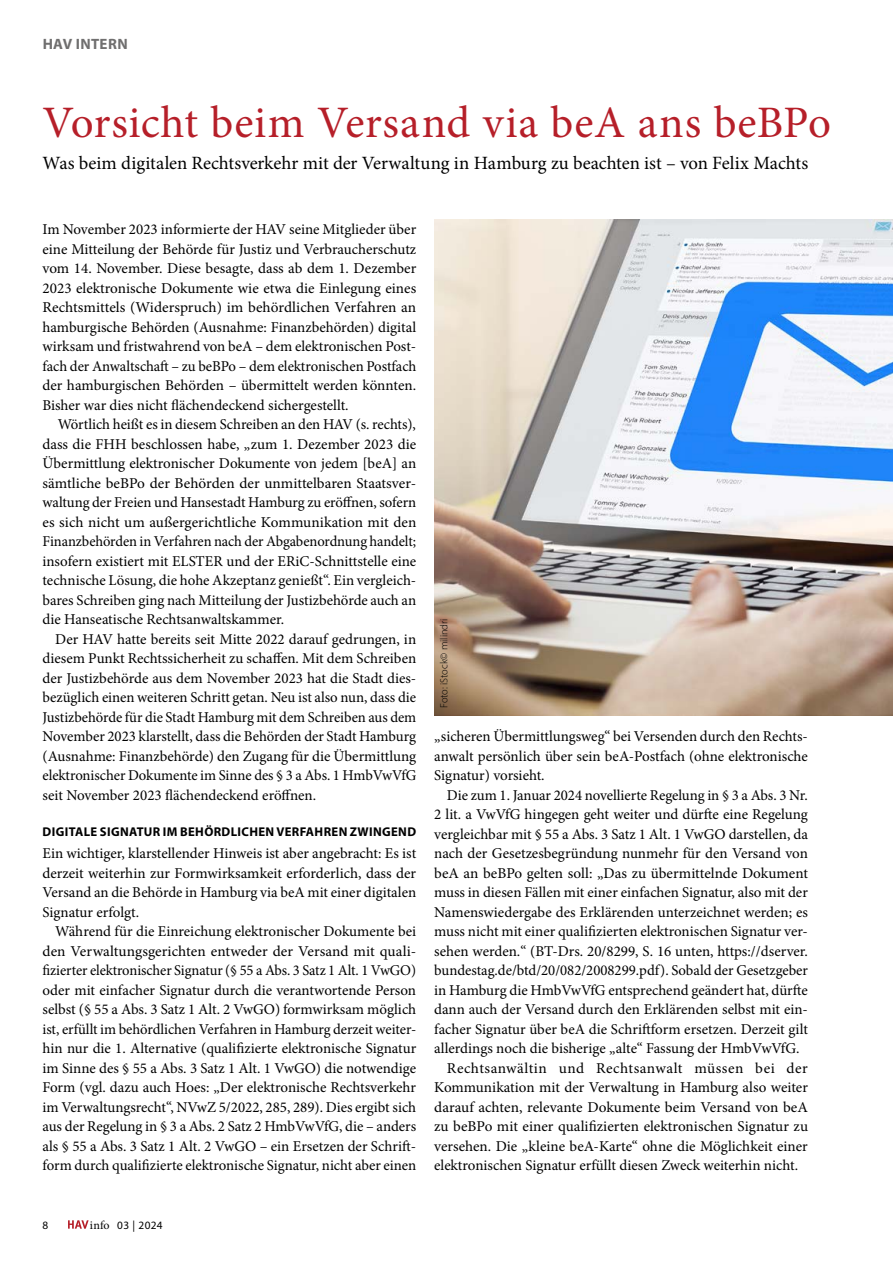
<style>
.page{position:relative;width:893px;height:1263px;background:#fff}
.page>*{position:absolute;margin:0;border:0;box-sizing:border-box;transform-origin:0 0}
.t1{font:45px "Minion Pro";letter-spacing:.015em;color:#b61f29}
.t2{font:18.75px "Minion Pro";letter-spacing:-.005em;color:#000}
.t3{font:15px/19.5px "Minion Pro";color:#000;text-align:justify}
.t4{font:15px "Minion Pro";letter-spacing:.03em;color:#000}
.t5{font:700 15px "Myriad Pro";letter-spacing:.02em;color:#706f6f}
.t6{font:700 12.75px "Myriad Pro";letter-spacing:.03em;color:#000}
.t7{font:11.25px "Myriad Pro";letter-spacing:.03em;color:#000}
.t8{font:300 10.5px "Myriad Pro";color:#000}
.s1{font-family:"Minion Pro";font-size:12px}
</style>
<div class="page">
<svg style="left:68px;top:1220px;width:21px;height:9px"></svg>
<img style="left:434px;top:220px;width:459px;height:496px">
<p class="t5" style="left:43px;top:34px;width:87px">HAV INTERN</p>
<h1 class="t1" style="left:43px;top:92px;width:790px">Vorsicht beim Versand via beA ans beBPo</h1>
<p class="t2" style="left:43px;top:150px;width:767px">Was beim digitalen Rechtsverkehr mit der Verwaltung in Hamburg zu beachten ist – von Felix Machts</p>
<p class="t3" style="left:43px;top:220px;width:375px">Im November 2023 informierte der HAV seine Mitglieder über eine Mitteilung der Behörde für Justiz und Verbraucherschutz vom 14. November. Diese besagte, dass ab dem 1. Dezember 2023 elektronische Dokumente wie etwa die Einlegung eines Rechtsmittels (Widerspruch) im behördlichen Verfahren an hamburgische Behörden (Ausnahme: Finanzbehörden) digital wirksam und fristwahrend von beA – dem elektronischen Post&shy;fach der Anwaltschaft – zu beBPo – dem elektronischen Postfach der hamburgischen Behörden – übermittelt werden könnten.<br>Bisher war dies nicht flächendeckend sichergestellt.</p>
<p class="t3" style="left:43px;top:415px;width:375px;text-indent:15px">Wörtlich heißt es in diesem Schreiben an den HAV (s. rechts), dass die FHH beschlossen habe, „zum 1. Dezember 2023 die Übermittlung elektronischer Dokumente von jedem [beA] an sämtliche beBPo der Behörden der unmittelbaren Staatsver&shy;waltung der Freien und Hansestadt Hamburg zu eröffnen, sofern es sich nicht um außergerichtliche Kommunikation mit den Finanzbehörden in Verfahren nach der Abgabenordnung handelt; insofern existiert mit ELSTER und der ERiC-Schnittstelle eine technische Lösung, die hohe Akzeptanz genießt“. Ein vergleich&shy;bares Schreiben ging nach Mitteilung der Justizbehörde auch an die Hanseatische Rechtsanwaltskammer.</p>
<p class="t3" style="left:43px;top:629px;width:375px;text-indent:13px">Der HAV hatte bereits seit Mitte 2022 darauf gedrungen, in diesem Punkt Rechtssicherheit zu schaffen. Mit dem Schreiben der Justizbehörde aus dem November 2023 hat die Stadt dies&shy;bezüglich einen weiteren Schritt getan. Neu ist also nun, dass die Justizbehörde für die Stadt Hamburg mit dem Schreiben aus dem November 2023 klarstellt, dass die Behörden der Stadt Hamburg (Ausnahme: Finanzbehörde) den Zugang für die Übermittlung elektronischer Dokumente im Sinne des § 3 a Abs. 1 HmbVwVfG seit November 2023 flächendeckend eröffnen.</p>
<p class="t6" style="left:43px;top:823px;width:375px">DIGITALE SIGNATUR IM BEHÖRDLICHEN VERFAHREN ZWINGEND</p>
<p class="t3" style="left:43px;top:844px;width:375px">Ein wichtiger, klarstellender Hinweis ist aber angebracht: Es ist derzeit weiterhin zur Formwirksamkeit erforderlich, dass der Versand an die Behörde in Hamburg via beA mit einer digitalen Signatur erfolgt.</p>
<p class="t3" style="left:43px;top:922px;width:375px;text-indent:13px">Während für die Einreichung elektronischer Dokumente bei den Verwaltungsgerichten entweder der Versand mit quali&shy;fizierter elektronischer Signatur (§ 55 a Abs. 3 Satz 1 Alt. 1 VwGO) oder mit einfacher Signatur durch die verantwortende Person selbst (§ 55 a Abs. 3 Satz 1 Alt. 2 VwGO) formwirksam möglich ist, erfüllt im behördlichen Verfahren in Hamburg derzeit weiter&shy;hin nur die 1. Alternative (qualifizierte elektronische Signatur im Sinne des § 55 a Abs. 3 Satz 1 Alt. 1 VwGO) die notwendige Form (vgl. dazu auch Hoes: „Der elektronische Rechtsverkehr im Verwaltungsrecht“, NVwZ 5/2022, 285, 289). Dies ergibt sich aus der Regelung in § 3 a Abs. 2 Satz 2 HmbVwVfG, die – anders als § 55 a Abs. 3 Satz 1 Alt. 2 VwGO – ein Ersetzen der Schrift&shy;form durch qualifizierte elektronische Signatur, nicht aber einen</p>
<p class="t8" style="left:438px;top:708px;width:91px;rotate:-90deg">Foto: iStock© milindri</p>
<p class="t3" style="left:434px;top:727px;width:375px">„sicheren Übermittlungsweg“ bei Versenden durch den Rechts&shy;anwalt persönlich über sein beA-Postfach (ohne elektronische Signatur) vorsieht.</p>
<p class="t3" style="left:447px;top:785px;width:362px">Die zum 1. Januar 2024 novellierte Regelung in § 3 a Abs. 3 Nr.</p>
<p class="t3" style="left:434px;top:805px;width:375px">2 lit. a VwVfG hingegen geht weiter und dürfte eine Regelung</p>
<p class="t3" style="left:434px;top:824px;width:375px">vergleichbar mit § 55 a Abs. 3 Satz 1 Alt. 1 VwGO darstellen, da</p>
<p class="t3" style="left:434px;top:844px;width:375px">nach der Gesetzesbegründung nunmehr für den Versand von</p>
<p class="t3" style="left:434px;top:863px;width:375px">beA an beBPo gelten soll: „Das zu übermittelnde Dokument</p>
<p class="t3" style="left:434px;top:883px;width:375px">muss in diesen Fällen mit einer einfachen Signatur, also mit der</p>
<p class="t3" style="left:434px;top:902px;width:375px">Namenswiedergabe des Erklärenden unterzeichnet werden; es</p>
<p class="t3" style="left:434px;top:922px;width:375px">muss nicht mit einer qualifizierten elektronischen Signatur ver-</p>
<p class="t3" style="left:434px;top:941px;width:375px">sehen werden.“ (BT-Drs. 20/8299, S. 16 unten, https://dserver.</p>
<p class="t3" style="left:434px;top:961px;width:375px">bundestag.de/btd/20/082/2008299.pdf). Sobald der Gesetzgeber</p>
<p class="t3" style="left:434px;top:980px;width:375px">in Hamburg die HmbVwVfG entsprechend geändert hat, dürfte</p>
<p class="t3" style="left:434px;top:1000px;width:375px">dann auch der Versand durch den Erklärenden selbst mit ein-</p>
<p class="t3" style="left:434px;top:1019px;width:375px">facher Signatur über beA die Schriftform ersetzen. Derzeit gilt</p>
<p class="t3" style="left:434px;top:1039px;width:367px">allerdings noch die bisherige „alte“ Fassung der HmbVwVfG.</p>
<p class="t4" style="left:447px;top:1058px;width:362px">Rechtsanwältin und Rechtsanwalt müssen bei der</p>
<p class="t3" style="left:434px;top:1078px;width:375px">Kommunikation mit der Verwaltung in Hamburg also weiter</p>
<p class="t3" style="left:434px;top:1097px;width:375px">darauf achten, relevante Dokumente beim Versand von beA</p>
<p class="t3" style="left:434px;top:1117px;width:375px">zu beBPo mit einer qualifizierten elektronischen Signatur zu</p>
<p class="t3" style="left:434px;top:1136px;width:375px">versehen. Die „kleine beA-Karte“ ohne die Möglichkeit einer</p>
<p class="t3" style="left:434px;top:1156px;width:365px">elektronischen Signatur erfüllt diesen Zweck weiterhin nicht.</p>
<p class="t7" style="left:43px;top:1218px;width:7px">8</p>
<p class="t7" style="left:90px;top:1218px;width:74px"><span class="s1">info</span> 03 | 2024</p>
</div>
